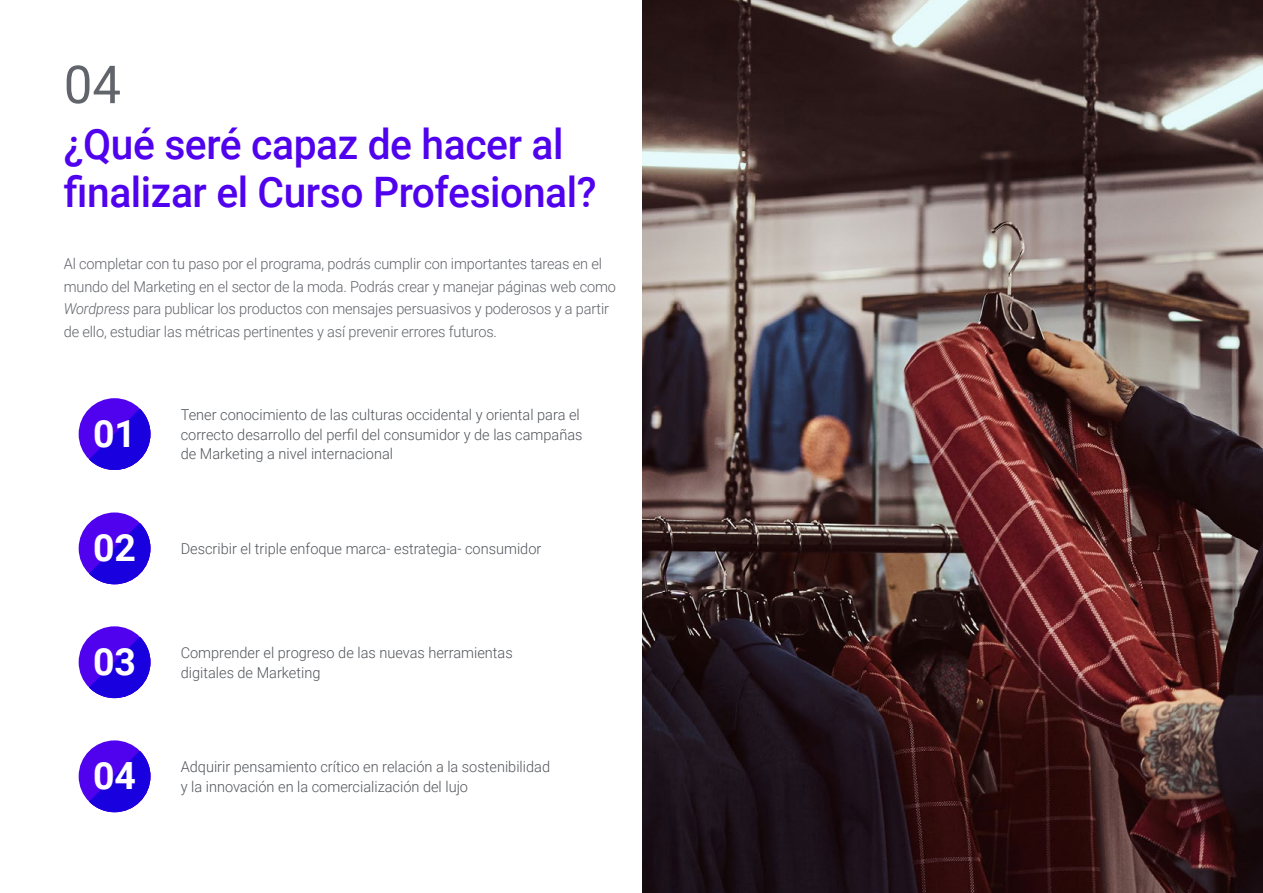
<style>
.page{position:relative;width:1263px;height:893px;background:#fff}
.page>*{position:absolute;margin:0;border:0;box-sizing:border-box;transform-origin:0 0}
.t1{font:52.5px "Roboto";color:#61646a}
.t2{font:500 42px/48px "Roboto";letter-spacing:-.01em;color:#5002ee}
.t3{font:700 37.5px "Roboto";color:#fff}
.t4{font:300 15px/19.5px "Roboto";color:#52555b}
.t5{font:300 15px/22.5px "Roboto";letter-spacing:-.01em;color:#61646a}
.s1{font-style:italic}
</style>
<div class="page">
<img style="left:642px;top:0;width:621px;height:893px">
<div style="left:79px;top:512px;width:71px;height:72px;background:#5002ee;border-radius:50%"></div>
<svg style="left:89px;top:523px;width:61px;height:61px"></svg>
<div style="left:79px;top:740px;width:71px;height:72px;background:#5002ee;border-radius:50%"></div>
<svg style="left:89px;top:751px;width:61px;height:61px"></svg>
<div style="left:79px;top:626px;width:71px;height:72px;background:#5002ee;border-radius:50%"></div>
<svg style="left:89px;top:637px;width:61px;height:61px"></svg>
<div style="left:79px;top:398px;width:71px;height:72px;background:#5002ee;border-radius:50%"></div>
<svg style="left:89px;top:409px;width:61px;height:61px"></svg>
<h1 class="t1" style="left:64px;top:48px;width:59px">04</h1>
<h2 class="t2" style="left:64px;top:119px;width:534px">¿Qué seré capaz de hacer al finalizar el Curso Profesional?</h2>
<p class="t5" style="left:64px;top:252px;width:554px">Al completar con tu paso por el programa, podrás cumplir con importantes tareas en el mundo del Marketing en el sector de la moda. Podrás crear y manejar páginas web como <span class="s1">Wordpress</span> para publicar los productos con mensajes persuasivos y poderosos y a partir de ello, estudiar las métricas pertinentes y así prevenir errores futuros.</p>
<h3 class="t3" style="left:93px;top:407px;width:45px">01</h3>
<p class="t4" style="left:181px;top:405px;width:403px">Tener conocimiento de las culturas occidental y oriental para el correcto desarrollo del perfil del consumidor y de las campañas de Marketing a nivel internacional</p>
<h3 class="t3" style="left:93px;top:521px;width:45px">02</h3>
<p class="t4" style="left:181px;top:538px;width:362px">Describir el triple enfoque marca- estrategia- consumidor</p>
<h3 class="t3" style="left:93px;top:635px;width:45px">03</h3>
<p class="t4" style="left:181px;top:642px;width:333px">Comprender el progreso de las nuevas herramientas digitales de Marketing</p>
<h3 class="t3" style="left:93px;top:749px;width:45px">04</h3>
<p class="t4" style="left:181px;top:756px;width:371px">Adquirir pensamiento crítico en relación a la sostenibilidad y la innovación en la comercialización del lujo</p>
</div>
